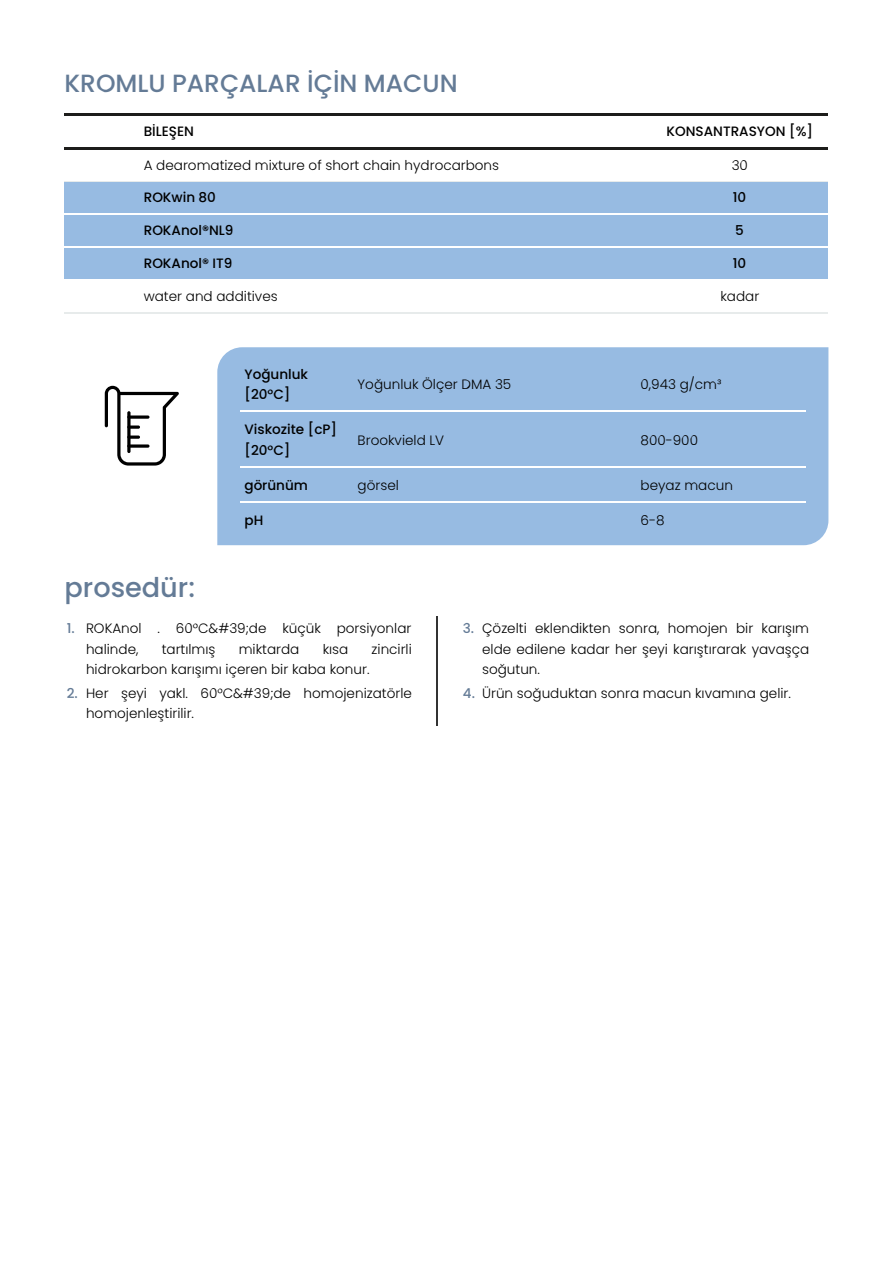
<style>
.page{position:relative;width:893px;height:1263px;background:#fff}
.page>*{position:absolute;margin:0;border:0;box-sizing:border-box;transform-origin:0 0}
.t1{font:500 27.15px "Poppins";letter-spacing:.005em;color:#647b96}
.t2{font:24.9px "Medium Poppins";letter-spacing:.005em;color:#647b96}
.t3{font:13.5px/20.4px "Light Poppins";letter-spacing:.005em;color:#000}
.t4{font:500 13.5px/20.4px "Poppins";letter-spacing:.005em;color:#000}
.s1{font-family:"Poppins";font-weight:500;color:#647b96}
</style>
<div class="page">
<hr style="left:64px;top:113px;width:764px;height:2px;background:#1d1d1b">
<hr style="left:64px;top:147px;width:764px;height:2px;background:#1d1d1b">
<hr style="left:64px;top:181px;width:764px;height:1px;background:#e7ebeb">
<div style="left:64px;top:182px;width:764px;height:33px;background:#97bbe2"></div>
<hr style="left:64px;top:214px;width:764px;height:1px;background:#fff">
<div style="left:64px;top:215px;width:764px;height:33px;background:#97bbe2"></div>
<hr style="left:64px;top:247px;width:764px;height:1px;background:#fff">
<div style="left:64px;top:248px;width:764px;height:33px;background:#97bbe2"></div>
<hr style="left:64px;top:279px;width:764px;height:2px;background:#fff">
<hr style="left:64px;top:312px;width:764px;height:1px;background:#e7ebeb">
<div style="left:217px;top:347px;width:611px;height:198px;background:#97bbe2"></div>
<hr style="left:240px;top:411px;width:113px;height:1px;background:#fff">
<hr style="left:353px;top:411px;width:283px;height:1px;background:#fff">
<hr style="left:636px;top:411px;width:169px;height:1px;background:#fff">
<hr style="left:240px;top:466px;width:113px;height:1px;background:#fff">
<hr style="left:353px;top:466px;width:283px;height:1px;background:#fff">
<hr style="left:636px;top:466px;width:169px;height:1px;background:#fff">
<hr style="left:240px;top:501px;width:113px;height:1px;background:#fff">
<hr style="left:353px;top:501px;width:283px;height:1px;background:#fff">
<hr style="left:636px;top:501px;width:169px;height:1px;background:#fff">
<hr style="left:437px;top:616px;width:1px;height:110px;background:#333">
<svg style="left:105px;top:386px;width:74px;height:80px"></svg>
<svg style="left:127px;top:415px;width:22px;height:4px"></svg>
<h2 class="t2" style="left:64px;top:66px;width:394px">KROMLU PARÇALAR İÇİN MACUN</h2>
<p class="t4" style="left:144px;top:121px;width:52px">BİLEŞEN</p>
<p class="t4" style="left:666px;top:121px;width:148px">KONSANTRASYON [%]</p>
<p class="t3" style="left:144px;top:155px;width:357px">A dearomatized mixture of short chain hydrocarbons</p>
<p class="t3" style="left:731px;top:155px;width:18px">30</p>
<p class="t4" style="left:144px;top:188px;width:74px">ROKwin 80</p>
<p class="t4" style="left:732px;top:188px;width:15px">10</p>
<p class="t4" style="left:144px;top:220px;width:91px">ROKAnol®NL9</p>
<p class="t4" style="left:735px;top:220px;width:10px">5</p>
<p class="t4" style="left:144px;top:253px;width:90px">ROKAnol® IT9</p>
<p class="t4" style="left:732px;top:253px;width:15px">10</p>
<p class="t3" style="left:144px;top:286px;width:135px">water and additives</p>
<p class="t3" style="left:720px;top:286px;width:40px">kadar</p>
<p class="t4" style="left:244px;top:364px;width:65px">Yoğunluk [20°C]</p>
<p class="t3" style="left:357px;top:374px;width:155px">Yoğunluk Ölçer DMA 35</p>
<p class="t3" style="left:640px;top:374px;width:82px">0,943 g/cm³</p>
<p class="t4" style="left:244px;top:419px;width:94px">Viskozite [cP] [20°C]</p>
<p class="t3" style="left:357px;top:430px;width:88px">Brookvield LV</p>
<p class="t3" style="left:640px;top:430px;width:59px">800-900</p>
<p class="t4" style="left:244px;top:475px;width:65px">görünüm</p>
<p class="t3" style="left:357px;top:475px;width:43px">görsel</p>
<p class="t3" style="left:640px;top:475px;width:94px">beyaz macun</p>
<p class="t4" style="left:244px;top:510px;width:20px">pH</p>
<p class="t3" style="left:640px;top:510px;width:25px">6-8</p>
<h1 class="t1" style="left:64px;top:569px;width:132px">prosedür:</h1>
<p class="t3" style="left:86px;top:619px;width:327px;text-indent:-19px"><span class="s1">1.</span> ROKAnol . 60°C&amp;#39;de küçük porsiyonlar halinde,</p>
<p class="t3" style="left:162px;top:639px;width:55px">tartılmış</p>
<p class="t3" style="left:239px;top:639px;width:62px">miktarda</p>
<p class="t3" style="left:323px;top:639px;width:27px">kısa</p>
<p class="t3" style="left:371px;top:639px;width:42px">zincirli</p>
<p class="t3" style="left:86px;top:659px;width:285px">hidrokarbon karışımı içeren bir kaba konur.</p>
<p class="t3" style="left:86px;top:683px;width:327px;text-indent:-19px"><span class="s1">2.</span> Her şeyi yakl. 60°C&amp;#39;de homojenizatörle homojenleştirilir.</p>
<p class="t3" style="left:482px;top:619px;width:328px;text-align:justify;text-indent:-19px"><span class="s1">3.</span> Çözelti eklendikten sonra, homojen bir karışım elde edilene kadar her şeyi karıştırarak yavaşça soğutun.</p>
<p class="t3" style="left:463px;top:683px;width:329px"><span class="s1">4.</span> Ürün soğuduktan sonra macun kıvamına gelir.</p>
</div>
